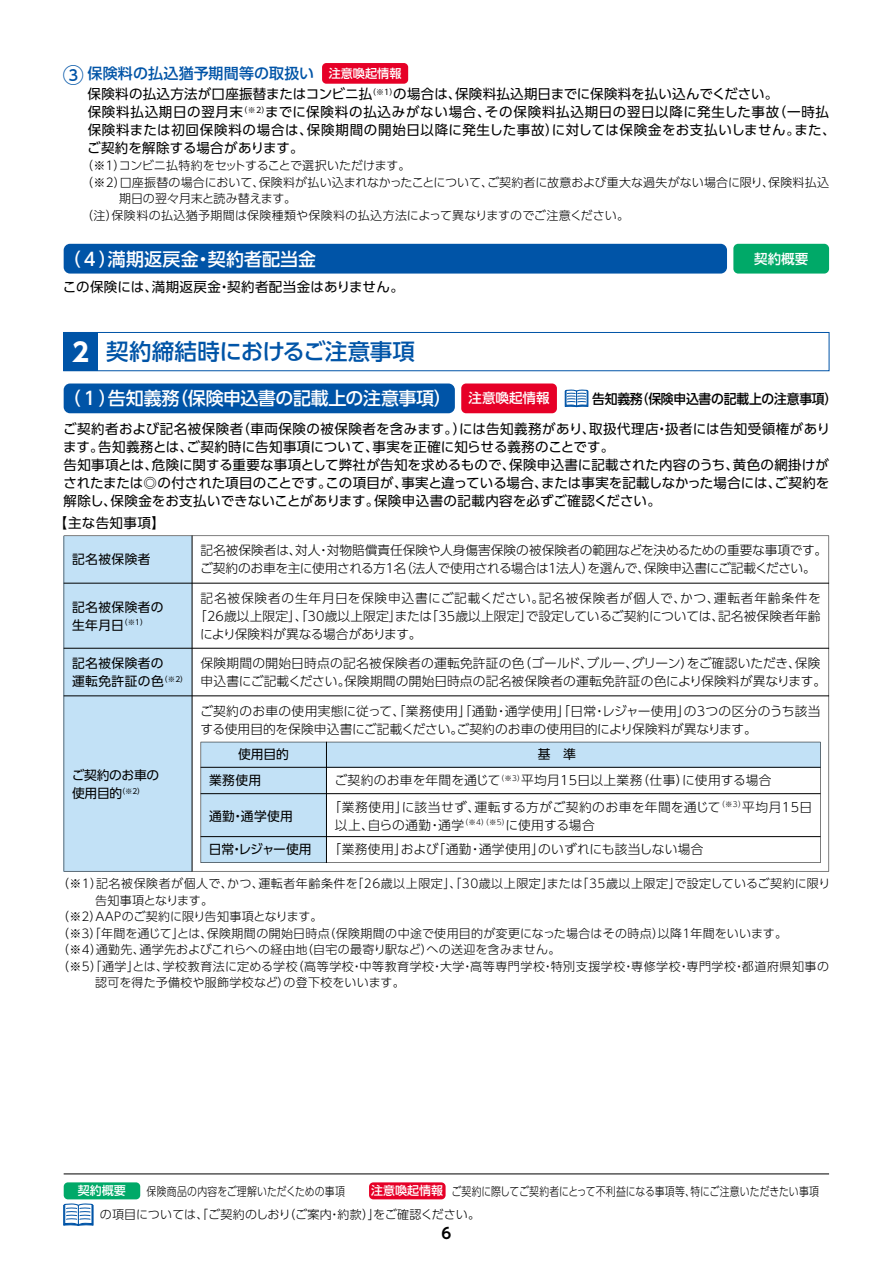
<style>
.page{position:relative;width:893px;height:1263px;background:#fff}
.page>*{position:absolute;margin:0;border:0;box-sizing:border-box;transform-origin:0 0}
.t1{font:700 25.5px "UD Shin Go Pro";color:#fff}
.t2{font:500 22.5px "UD Shin Go Pro";letter-spacing:-.02em;color:#0054a7}
.t3{font:500 21px "UD Shin Go Pro";color:#0054a7}
.t4{font:500 18px "UD Shin Go Pro";letter-spacing:-.005em;color:#fff}
.t5{font:500 15px "UD Shin Go Pro";letter-spacing:.01em;color:#0054a7}
.t6{font:700 15px "UD Shin Go Pro De";color:#000}
.t7{font:13.5px/18px "UD Shin Go Pro";letter-spacing:.025em;color:#000}
.t8{font:500 13.5px "UD Shin Go Pro";letter-spacing:-.02em;color:#000;scale:.95 1}
.t9{font:500 13.5px "UD Shin Go Pro";color:#fff}
.t10{font:300 12.75px/18px "UD Shin Go Pro";letter-spacing:.005em;color:#000}
.t11{font:300 12.75px/26.4px "UD Shin Go Pro";letter-spacing:.03em;color:#000}
.t12{font:300 12.75px/18px "UD Shin Go Pro";letter-spacing:-.015em;color:#000}
.t13{font:12.75px/18px "UD Shin Go Pro";letter-spacing:.03em;color:#000}
.t14{font:300 12.75px "UD Shin Go Pro";letter-spacing:.06em;color:#000}
.t15{font:300 12.75px "UD Shin Go Pro";letter-spacing:.025em;color:#000}
.t16{font:300 12.75px "UD Shin Go Pro";letter-spacing:-.025em;color:#000}
.t17{font:12.75px/18px "UD Shin Go Pro";letter-spacing:-.02em;color:#000}
.t18{font:12.75px "UD Shin Go Pro";letter-spacing:-.045em;color:#000}
.t19{font:300 12px "UD Shin Go Pro";letter-spacing:.015em;color:#000}
.t20{font:300 12px "UD Shin Go Pro";letter-spacing:.045em;color:#000}
.t21{font:300 12px/23.4px "UD Shin Go Pro";letter-spacing:.015em;color:#000;scale:.82 1}
.t22{font:300 12px "UD Shin Go Pro";letter-spacing:-.02em;color:#000}
.t23{font:300 12px "UD Shin Go Pro";letter-spacing:-.005em;color:#000}
.t24{font:300 12px "UD Shin Go Pro";letter-spacing:-.01em;color:#000}
.t25{font:300 12px "UD Shin Go Pro";letter-spacing:-.025em;color:#000}
.t26{font:500 12px "UD Shin Go Pro";color:#fff}
.s1{font-size:12.15px;color:#fff}
.s2{font-weight:500;color:#fff}
</style>
<div class="page">
<div style="left:322px;top:63px;width:86px;height:21px;background:#e60027;border-radius:4px"></div>
<div style="left:64px;top:244px;width:663px;height:30px;background:#0054a7;border-radius:6px"></div>
<div style="left:733px;top:244px;width:96px;height:30px;background:#00a968;border-radius:5px"></div>
<div style="left:64px;top:383px;width:391px;height:30px;background:#0054a7;border-radius:6px"></div>
<div style="left:64px;top:332px;width:34px;height:39px;background:#0054a7"></div>
<div style="left:63px;top:332px;width:766px;height:39px;border:1px solid #0054a7"></div>
<div style="left:461px;top:383px;width:96px;height:30px;background:#e60027;border-radius:5px"></div>
<svg style="left:565px;top:389px;width:23px;height:19px"></svg>
<svg style="left:64px;top:535px;width:765px;height:336px"></svg>
<hr style="left:64px;top:583px;width:765px;height:1px;background:#000">
<hr style="left:64px;top:648px;width:765px;height:1px;background:#000">
<hr style="left:64px;top:696px;width:765px;height:1px;background:#000">
<hr style="left:192px;top:535px;width:1px;height:336px;background:#000">
<svg style="left:201px;top:742px;width:620px;height:121px"></svg>
<hr style="left:201px;top:836px;width:620px;height:1px;background:#000">
<hr style="left:64px;top:1174px;width:765px;height:1px;background:#000">
<div style="left:64px;top:1182px;width:76px;height:17px;background:#00a968;border-radius:4px"></div>
<div style="left:369px;top:1182px;width:77px;height:17px;background:#e60027;border-radius:4px"></div>
<svg style="left:63px;top:1203px;width:31px;height:23px"></svg>
<h3 class="t3" style="left:63px;top:58px;width:22px">③</h3>
<p class="t5" style="left:87px;top:61px;width:316px">保険料の払込猶予期間等の取扱い <span class="s1">注意喚起情報</span></p>
<p class="t7" style="left:87px;top:85px;width:750px">保険料の払込方法が口座振替またはコンビニ払<sup>（※１）</sup>の場合は、保険料払込期日までに保険料を払い込んでください。<br>保険料払込期日の翌月末<sup>（※２）</sup>までに保険料の払込みがない場合、その保険料払込期日の翌日以降に発生した事故（一時払保険料または初回保険料の場合は、保険期間の開始日以降に発生した事故）に対しては保険金をお支払いしません。また、ご契約を解除する場合があります。</p>
<p class="t22" style="left:81px;top:156px;width:331px">（※１）コンビニ払特約をセットすることで選択いただけます。</p>
<p class="t19" style="left:81px;top:172px;width:749px">（※２）口座振替の場合において、保険料が払い込まれなかったことについて、ご契約者に故意および重大な過失がない場合に限り、保険料払込</p>
<p class="t24" style="left:119px;top:189px;width:179px">期日の翌々月末と読み替えます。</p>
<p class="t19" style="left:81px;top:205px;width:550px">（注）保険料の払込猶予期間は保険種類や保険料の払込方法によって異なりますのでご注意ください。</p>
<h3 class="t4" style="left:63px;top:244px;width:255px">（４）満期返戻金・契約者配当金</h3>
<p class="t7" style="left:63px;top:278px;width:342px">この保険には、満期返戻金・契約者配当金はありません。</p>
<h2 class="t2" style="left:106px;top:333px;width:310px">契約締結時におけるご注意事項</h2>
<h3 class="t4" style="left:63px;top:384px;width:390px">（１）告知義務（保険申込書の記載上の注意事項）</h3>
<h1 class="t1" style="left:72px;top:331px;width:18px">2</h1>
<p class="t9" style="left:754px;top:247px;width:55px">契約概要</p>
<p class="t9" style="left:469px;top:387px;width:82px">注意喚起情報</p>
<p class="t8" style="left:592px;top:388px;width:260px">告知義務（保険申込書の記載上の注意事項）</p>
<p class="t7" style="left:63px;top:419px;width:769px">ご契約者および記名被保険者（車両保険の被保険者を含みます。）には告知義務があり、取扱代理店・扱者には告知受領権があります。告知義務とは、ご契約時に告知事項について、事実を正確に知らせる義務のことです。<br>告知事項とは、危険に関する重要な事項として弊社が告知を求めるもので、保険申込書に記載された内容のうち、黄色の網掛けがされたまたは◎の付された項目のことです。この項目が、事実と違っている場合、または事実を記載しなかった場合には、ご契約を解除し、保険金をお支払いできないことがあります。保険申込書の記載内容を必ずご確認ください。</p>
<p class="t7" style="left:54px;top:513px;width:113px">【主な告知事項】</p>
<p class="t13" style="left:72px;top:550px;width:80px">記名被保険者</p>
<p class="t13" style="left:72px;top:597px;width:93px">記名被保険者の生年月日<sup>（※１）</sup></p>
<p class="t13" style="left:72px;top:654px;width:117px">記名被保険者の<br>運転免許証の色<sup>（※２）</sup></p>
<p class="t17" style="left:72px;top:765px;width:89px">ご契約のお車の使用目的<sup>（※２）</sup></p>
<p class="t12" style="left:200px;top:541px;width:629px">記名被保険者は、対人・対物賠償責任保険や人身傷害保険の被保険者の範囲などを決めるための重要な事項です。ご契約のお車を主に使用される方１名（法人で使用される場合は１法人）を選んで、保険申込書にご記載ください。</p>
<p class="t14" style="left:201px;top:588px;width:622px">記名被保険者の生年月日を保険申込書にご記載ください。記名被保険者が個人で、かつ、運転者年齢条件を</p>
<p class="t10" style="left:194px;top:607px;width:628px">「26歳以上限定」、「30歳以上限定」または「35歳以上限定」で設定しているご契約については、記名被保険者年齢</p>
<p class="t16" style="left:200px;top:624px;width:223px">により保険料が異なる場合があります。</p>
<p class="t10" style="left:201px;top:654px;width:627px">保険期間の開始日時点の記名被保険者の運転免許証の色（ゴールド、ブルー、グリーン）をご確認いただき、保険申込書にご記載ください。保険期間の開始日時点の記名被保険者の運転免許証の色により保険料が異なります。</p>
<p class="t10" style="left:200px;top:701px;width:622px">ご契約のお車の使用実態に従って、「業務使用」「通勤・通学使用」「日常・レジャー使用」の3つの区分のうち該当する使用目的を保険申込書にご記載ください。ご契約のお車の使用目的により保険料が異なります。</p>
<p class="t13" style="left:209px;top:771px;width:54px">業務使用</p>
<p class="t11" style="left:329px;top:767px;width:485px;text-indent:6px">ご契約のお車を年間を通じて<sup>（※３）</sup>平均月15日以上業務（仕事）に使用する場合<br>「業務使用」に該当せず、運転する方がご契約のお車を年間を通じて<sup>（※３）</sup>平均月15日</p>
<p class="t15" style="left:335px;top:814px;width:261px">以上、自らの通勤・通学<sup>（※4）（※5）</sup>に使用する場合</p>
<p class="t18" style="left:209px;top:839px;width:104px">日常・レジャー使用</p>
<p class="t11" style="left:329px;top:836px;width:377px">「業務使用」および「通勤・通学使用」のいずれにも該当しない場合</p>
<p class="t13" style="left:238px;top:745px;width:52px">使用目的</p>
<p class="t13" style="left:538px;top:745px;width:40px">基　準</p>
<p class="t13" style="left:209px;top:807px;width:85px">通勤・通学使用</p>
<p class="t20" style="left:57px;top:874px;width:775px">（※１）記名被保険者が個人で、かつ、運転者年齢条件を「26歳以上限定」、「30歳以上限定」または「35歳以上限定」で設定しているご契約に限り</p>
<p class="t25" style="left:95px;top:891px;width:119px">告知事項となります。</p>
<p class="t23" style="left:57px;top:907px;width:267px">（※２）AAPのご契約に限り告知事項となります。</p>
<p class="t19" style="left:57px;top:924px;width:731px">（※３）「年間を通じて」とは、保険期間の開始日時点（保険期間の中途で使用目的が変更になった場合はその時点）以降１年間をいいます。</p>
<p class="t19" style="left:57px;top:940px;width:505px">（※4）通勤先、通学先およびこれらへの経由地（自宅の最寄り駅など）への送迎を含みません。</p>
<p class="t20" style="left:57px;top:957px;width:773px">（※5）「通学」とは、学校教育法に定める学校（高等学校・中等教育学校・大学・高等専門学校・特別支援学校・専修学校・専門学校・都道府県知事の</p>
<p class="t19" style="left:95px;top:973px;width:311px">認可を得た予備校や服飾学校など）の登下校をいいます。</p>
<p class="t26" style="left:78px;top:1181px;width:49px">契約概要</p>
<p class="t21" style="left:147px;top:1179px;width:243px">保険商品の内容をご理解いただくための事項</p>
<p class="t21" style="left:100px;top:1179px;width:879px;text-indent:272px"><span class="s2">注意喚起情報</span> ご契約に際してご契約者にとって不利益になる事項等、特にご注意いただきたい事項の項目については、「ご契約のしおり（ご案内・約款）」をご確認ください。</p>
<p class="t6" style="left:441px;top:1221px;width:11px">6</p>
</div>
